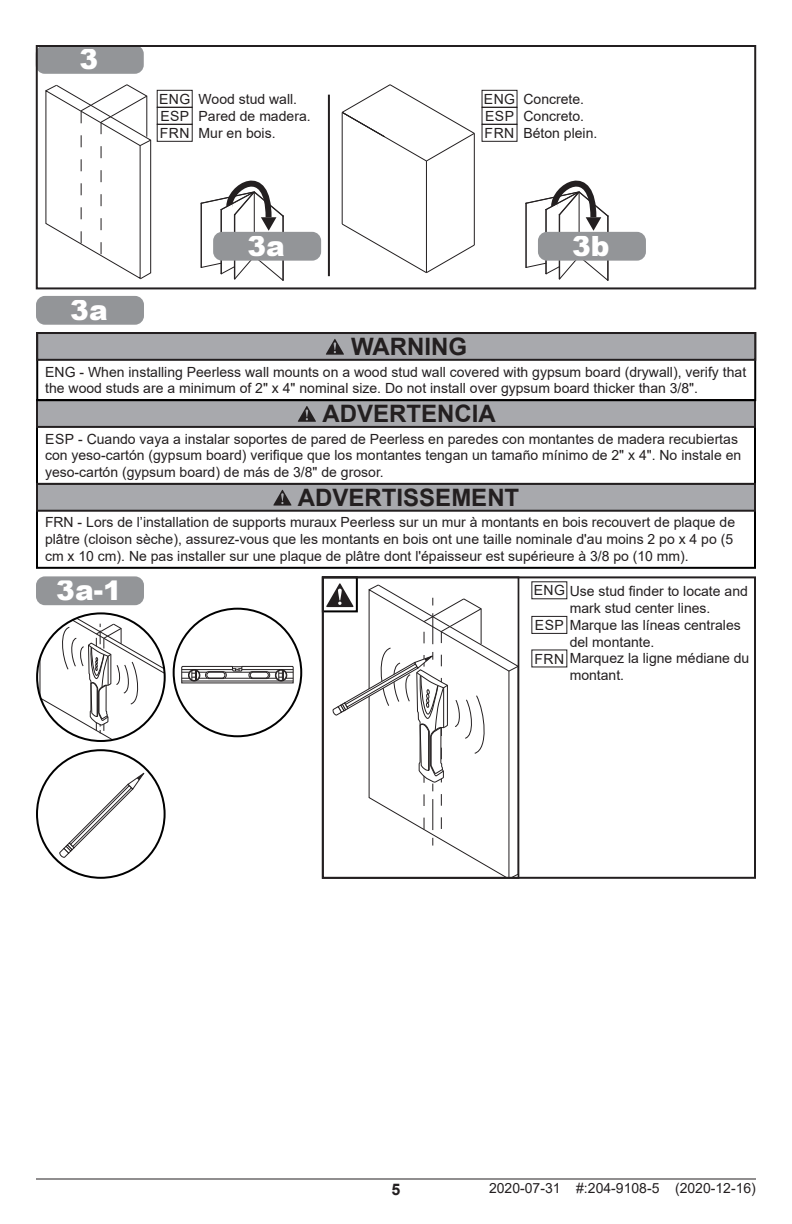
<style>
.page{position:relative;width:792px;height:1224px;background:#fff}
.page>*{position:absolute;margin:0;border:0;box-sizing:border-box;transform-origin:0 0}
.Step_Number_Boxes{font:900 28px "Arial";color:#fff}
.WARNING__header{font:700 24px "Arial";color:#231f20}
.t1{font:700 16px "Arial";color:#231f20}
.Warning_box_text{font:14px/16.8px "Arial";color:#231f20}
.General_Text__Left{font:14px/16.8px "Arial";color:#231f20}
.Language_Boxes{font:14px "Arial";letter-spacing:.035em;color:#231f20}
</style>
<div class="page">
<hr style="left:36px;top:1178px;width:720px;height:2px;background:#231f20">
<div style="left:38px;top:47px;width:104px;height:25px;background:#939598;border-radius:7px"></div>
<div style="left:36px;top:45px;width:108px;height:29px;border:4px solid #939598;border-radius:7px"></div>
<hr style="left:607px;top:216px;width:1px;height:64px;background:#231f20">
<hr style="left:608px;top:216px;width:1px;height:64px;background:#231f20">
<hr style="left:579px;top:192px;width:1px;height:64px;background:#231f20">
<hr style="left:559px;top:215px;width:1px;height:64px;background:#231f20">
<hr style="left:546px;top:210px;width:1px;height:64px;background:#231f20">
<hr style="left:545px;top:210px;width:1px;height:64px;background:#231f20">
<hr style="left:526px;top:203px;width:1px;height:64px;background:#231f20">
<svg style="left:525px;top:255px;width:84px;height:26px"></svg>
<hr style="left:525px;top:203px;width:1px;height:64px;background:#231f20">
<svg style="left:525px;top:180px;width:84px;height:51px"></svg>
<div style="left:540px;top:234px;width:104px;height:25px;background:#939598;border-radius:7px"></div>
<div style="left:538px;top:232px;width:108px;height:29px;border:4px solid #939598;border-radius:7px"></div>
<hr style="left:282px;top:216px;width:1px;height:64px;background:#231f20">
<hr style="left:283px;top:216px;width:1px;height:64px;background:#231f20">
<hr style="left:254px;top:192px;width:1px;height:64px;background:#231f20">
<hr style="left:234px;top:215px;width:1px;height:64px;background:#231f20">
<hr style="left:221px;top:210px;width:1px;height:64px;background:#231f20">
<svg style="left:200px;top:255px;width:84px;height:26px"></svg>
<hr style="left:201px;top:203px;width:1px;height:64px;background:#231f20">
<svg style="left:200px;top:180px;width:84px;height:51px"></svg>
<div style="left:215px;top:234px;width:104px;height:25px;background:#939598;border-radius:7px"></div>
<div style="left:213px;top:232px;width:108px;height:29px;border:4px solid #939598;border-radius:7px"></div>
<hr style="left:328px;top:95px;width:2px;height:181px;background:#231f20">
<div style="left:36px;top:45px;width:720px;height:244px;border:2px solid #231f20"></div>
<svg style="left:45px;top:84px;width:148px;height:196px"></svg>
<div style="left:38px;top:578px;width:104px;height:25px;background:#939598;border-radius:7px"></div>
<div style="left:36px;top:576px;width:108px;height:29px;border:4px solid #939598;border-radius:7px"></div>
<svg style="left:59px;top:772px;width:86px;height:86px"></svg>
<svg style="left:181px;top:666px;width:113px;height:18px"></svg>
<svg style="left:39px;top:615px;width:126px;height:126px"></svg>
<svg style="left:531px;top:581px;width:37px;height:19px"></svg>
<svg style="left:531px;top:615px;width:37px;height:19px"></svg>
<svg style="left:531px;top:649px;width:37px;height:19px"></svg>
<svg style="left:479px;top:649px;width:37px;height:226px"></svg>
<svg style="left:508px;top:665px;width:8px;height:7px"></svg>
<svg style="left:508px;top:873px;width:8px;height:3px"></svg>
<svg style="left:326px;top:583px;width:163px;height:279px"></svg>
<div style="left:322px;top:576px;width:36px;height:36px;border:2px solid #000"></div>
<div style="left:322px;top:576px;width:434px;height:303px;border:2px solid #231f20"></div>
<div style="left:38px;top:298px;width:104px;height:25px;background:#939598;border-radius:7px"></div>
<div style="left:36px;top:296px;width:108px;height:29px;border:4px solid #939598;border-radius:7px"></div>
<div style="left:37px;top:400px;width:718px;height:27px;background:#a8a9ad"></div>
<svg style="left:298px;top:406px;width:18px;height:16px"></svg>
<div style="left:36px;top:399px;width:720px;height:29px;border:2px solid #231f20"></div>
<div style="left:36px;top:483px;width:720px;height:86px;border:2px solid #000"></div>
<div style="left:37px;top:484px;width:718px;height:27px;background:#a8a9ad"></div>
<svg style="left:273px;top:490px;width:19px;height:16px"></svg>
<div style="left:36px;top:483px;width:720px;height:29px;border:2px solid #231f20"></div>
<div style="left:36px;top:332px;width:720px;height:69px;border:2px solid #000"></div>
<div style="left:37px;top:333px;width:718px;height:27px;background:#a8a9ad"></div>
<svg style="left:326px;top:339px;width:18px;height:16px"></svg>
<div style="left:36px;top:332px;width:720px;height:29px;border:2px solid #231f20"></div>
<hr style="left:426px;top:161px;width:1px;height:112px;background:#231f20">
<hr style="left:474px;top:133px;width:1px;height:112px;background:#231f20">
<svg style="left:341px;top:223px;width:134px;height:50px"></svg>
<hr style="left:342px;top:112px;width:1px;height:112px;background:#231f20">
<svg style="left:341px;top:84px;width:177px;height:78px"></svg>
<p class="Step_Number_Boxes" style="left:79px;top:39px;width:20px">3</p>
<p class="Step_Number_Boxes" style="left:70px;top:290px;width:39px">3a</p>
<p class="Language_Boxes" style="left:159px;top:89px;width:33px">ENG</p>
<p class="Language_Boxes" style="left:160px;top:106px;width:30px">ESP</p>
<p class="Language_Boxes" style="left:160px;top:123px;width:31px">FRN</p>
<p class="General_Text__Left" style="left:199px;top:91px;width:114px">Wood stud wall.<br>Pared de madera.</p>
<p class="General_Text__Left" style="left:199px;top:125px;width:79px">Mur en bois.</p>
<p class="Language_Boxes" style="left:484px;top:89px;width:33px">ENG</p>
<p class="Language_Boxes" style="left:485px;top:106px;width:30px">ESP</p>
<p class="Language_Boxes" style="left:485px;top:123px;width:31px">FRN</p>
<p class="General_Text__Left" style="left:523px;top:91px;width:62px">Concrete.</p>
<p class="General_Text__Left" style="left:523px;top:108px;width:62px">Concreto.</p>
<p class="General_Text__Left" style="left:523px;top:125px;width:75px">Béton plein.</p>
<p class="Step_Number_Boxes" style="left:247px;top:226px;width:39px">3a</p>
<p class="Step_Number_Boxes" style="left:572px;top:226px;width:39px">3b</p>
<p class="WARNING__header" style="left:351px;top:330px;width:117px">WARNING</p>
<p class="Warning_box_text" style="left:45px;top:363px;width:703px">ENG - When installing Peerless wall mounts on a wood stud wall covered with gypsum board (drywall), verify that the wood studs are a minimum of 2" x 4" nominal size. Do not install over gypsum board thicker than 3/8".</p>
<p class="WARNING__header" style="left:322px;top:397px;width:175px">ADVERTENCIA</p>
<p class="Warning_box_text" style="left:45px;top:430px;width:698px">ESP - Cuando vaya a instalar soportes de pared de Peerless en paredes con montantes de madera recubiertas con yeso-cartón (gypsum board) verifique que los montantes tengan un tamaño mínimo de 2" x 4". No instale en yeso-cartón (gypsum board) de más de 3/8" de grosor.</p>
<p class="WARNING__header" style="left:298px;top:481px;width:223px">ADVERTISSEMENT</p>
<p class="Warning_box_text" style="left:45px;top:514px;width:692px">FRN - Lors de l’installation de supports muraux Peerless sur un mur à montants en bois recouvert de plaque de plâtre (cloison sèche), assurez-vous que les montants en bois ont une taille nominale d'au moins 2 po x 4 po (5 cm x 10 cm). Ne pas installer sur une plaque de plâtre dont l'épaisseur est supérieure à 3/8 po (10 mm).</p>
<p class="Step_Number_Boxes" style="left:56px;top:570px;width:67px">3a-1</p>
<p class="General_Text__Left" style="left:534px;top:583px;width:216px;text-align:center">ENG Use stud finder to locate and mark stud center lines.</p>
<p class="General_Text__Left" style="left:570px;top:616px;width:173px;text-indent:-35px">ESP Marque las líneas centrales del montante.</p>
<p class="General_Text__Left" style="left:570px;top:650px;width:181px;text-indent:-35px">FRN Marquez la ligne médiane du montant.</p>
<p class="t1" style="left:392px;top:1178px;width:10px">5</p>
<p class="Warning_box_text" style="left:489px;top:1180px;width:268px">2020-07-31 #:204-9108-5 (2020-12-16)</p>
</div>
